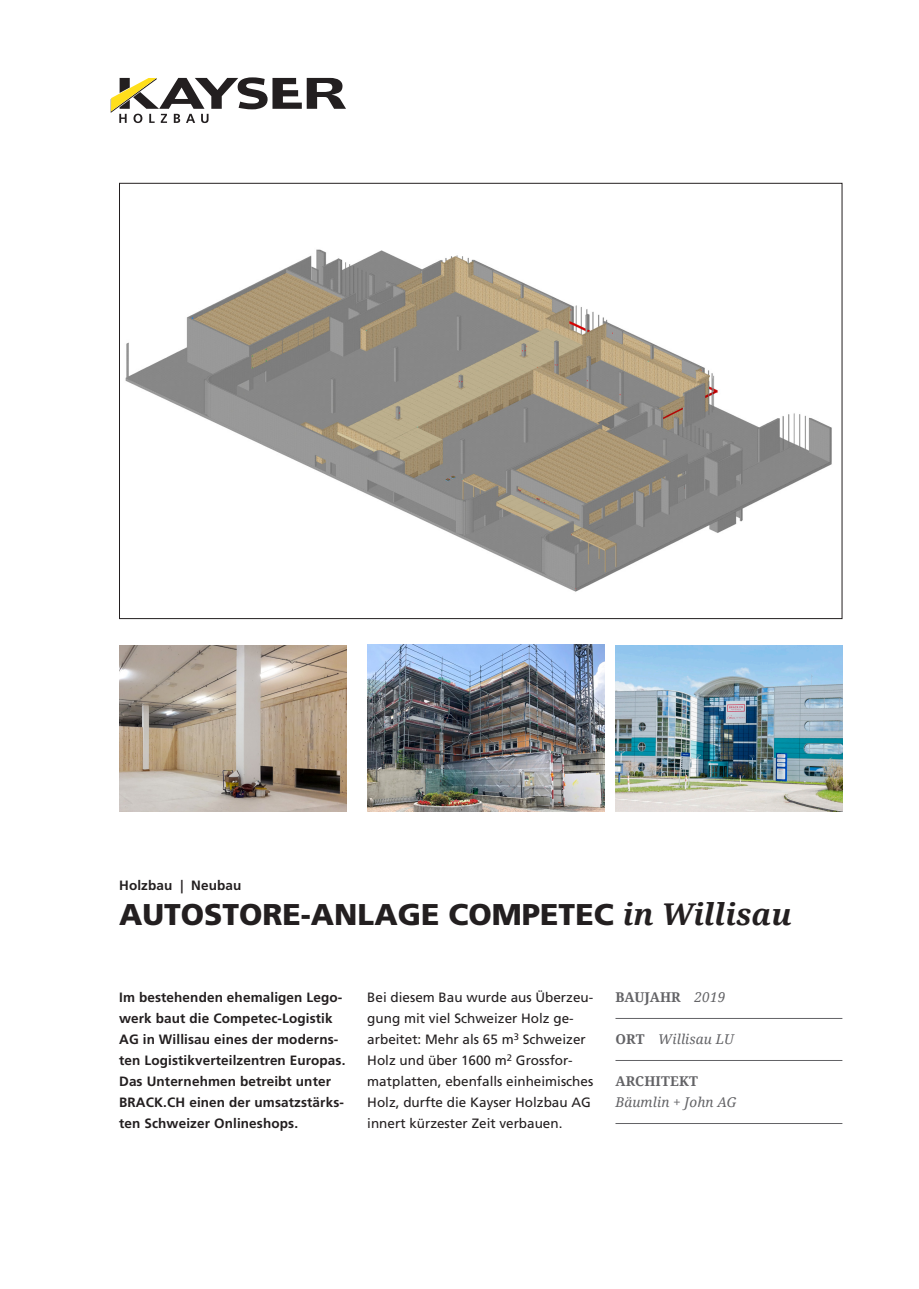
<style>
.page{position:relative;width:919px;height:1289px;background:#fff}
.page>*{position:absolute;margin:0;border:0;box-sizing:border-box;transform-origin:0 0}
.t1{font:900 30px "Frutiger LT Std";color:#231f20}
.t2{font:700 13.5px/21px "Frutiger LT Std";letter-spacing:.01em;color:#231f20}
.t3{font:13.5px/21px "Frutiger LT Std";color:#231f20}
.t4{font:italic 13.5px "Droid Serif";letter-spacing:.01em;color:#636366}
.t5{font:700 13.5px "Droid Serif";letter-spacing:.01em;color:#636366}
.s1{font-family:"Droid Serif";font-weight:700;font-style:italic}
.s2{font-weight:400;font-style:italic}
.s3{font-weight:700;font-style:normal}
</style>
<div class="page">
<svg style="left:111px;top:77px;width:235px;height:46px"></svg>
<hr style="left:615px;top:1018px;width:227px;height:1px;background:#636366">
<hr style="left:615px;top:1060px;width:227px;height:1px;background:#636366">
<hr style="left:615px;top:1123px;width:227px;height:1px;background:#636366">
<img style="left:367px;top:644px;width:237px;height:167px">
<img style="left:125px;top:249px;width:707px;height:343px">
<img style="left:119px;top:645px;width:227px;height:166px">
<img style="left:615px;top:645px;width:227px;height:166px">
<p class="t2" style="left:119px;top:874px;width:124px">Holzbau | Neubau</p>
<h1 class="t1" style="left:119px;top:896px;width:674px">AUTOSTORE-ANLAGE COMPETEC <span class="s1">in Willisau</span></h1>
<p class="t2" style="left:119px;top:987px;width:228px">Im bestehenden ehemaligen Lego&shy;werk baut die Competec-Logistik AG in Willisau eines der moderns&shy;ten Logistikverteilzentren Europas.<br>Das Unternehmen betreibt unter BRACK.CH einen der umsatzstärks&shy;ten Schweizer Onlineshops.</p>
<p class="t3" style="left:367px;top:987px;width:227px">Bei diesem Bau wurde aus Überzeu&shy;gung mit viel Schweizer Holz ge&shy;arbeitet: Mehr als 65 m<sup>3</sup> Schweizer Holz und über 1600 m<sup>2</sup> Grossfor&shy;matplatten, ebenfalls einheimisches Holz, durfte die Kayser Holzbau AG innert kürzester Zeit verbauen.</p>
<p class="t5" style="left:615px;top:988px;width:111px">BAUJAHR <span class="s2">2019</span></p>
<p class="t4" style="left:615px;top:1030px;width:120px"><span class="s3">ORT</span> Willisau LU</p>
<p class="t5" style="left:615px;top:1072px;width:84px">ARCHITEKT</p>
<p class="t4" style="left:615px;top:1093px;width:122px">Bäumlin + John AG</p>
</div>
